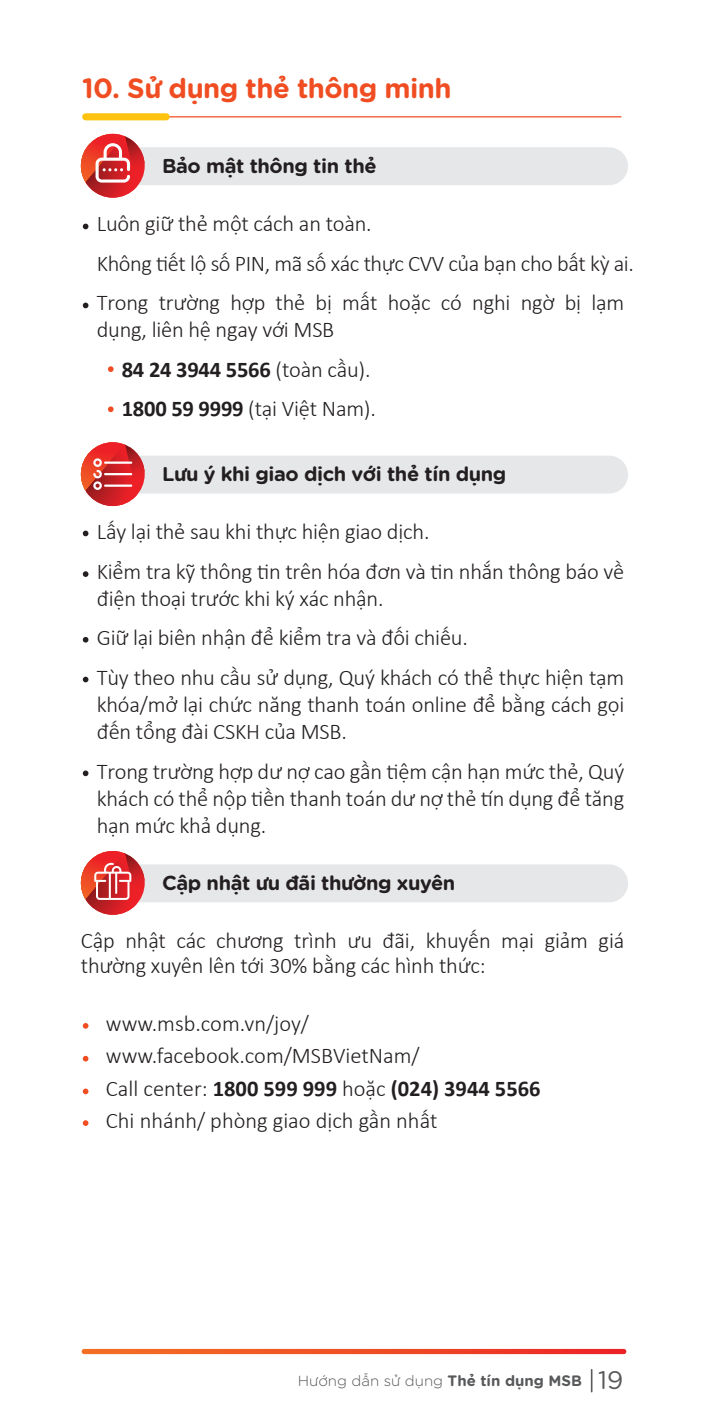
<style>
.page{position:relative;width:709px;height:1418px;background:#fff}
.page>*{position:absolute;margin:0;border:0;box-sizing:border-box;transform-origin:0 0}
.t1{font:700 27.5px "SVN Gotham Rounded";letter-spacing:-.02em;color:#f04d22}
.t2{font:300 22.5px/39.5px "Calibri";letter-spacing:-.01em;color:#231f20}
.t3{font:700 20px "SVN Gotham Rounded";letter-spacing:-.02em;color:#231f20}
.t4{font:300 15px "SVN Gotham Rounded";color:#58595b}
.s1{font-weight:700}
.s2{font-weight:400;font-size:25px}
</style>
<div class="page">
<div style="left:89px;top:147px;width:539px;height:38px;background:#e6e7e9;border-radius:19px"></div>
<svg style="left:83px;top:224px;width:5px;height:5px"></svg>
<svg style="left:83px;top:302px;width:5px;height:6px"></svg>
<svg style="left:108px;top:366px;width:6px;height:6px"></svg>
<svg style="left:108px;top:406px;width:6px;height:6px"></svg>
<div style="left:89px;top:455px;width:539px;height:38px;background:#e6e7e9;border-radius:19px"></div>
<svg style="left:83px;top:530px;width:5px;height:6px"></svg>
<svg style="left:83px;top:637px;width:5px;height:5px"></svg>
<svg style="left:83px;top:571px;width:5px;height:6px"></svg>
<svg style="left:83px;top:676px;width:5px;height:6px"></svg>
<svg style="left:83px;top:770px;width:5px;height:6px"></svg>
<svg style="left:83px;top:1120px;width:5px;height:5px"></svg>
<svg style="left:83px;top:1088px;width:5px;height:6px"></svg>
<svg style="left:83px;top:1055px;width:5px;height:6px"></svg>
<svg style="left:83px;top:1023px;width:5px;height:5px"></svg>
<div style="left:89px;top:864px;width:539px;height:38px;background:#e6e7e9;border-radius:19px"></div>
<svg style="left:591px;top:1369px;width:1px;height:23px"></svg>
<svg style="left:82px;top:1348px;width:544px;height:5px"></svg>
<hr style="left:137px;top:116px;width:484px;height:1px;background:#f04d22">
<div style="left:82px;top:113px;width:88px;height:7px;background:#fec210;border-radius:4px"></div>
<svg style="left:81px;top:134px;width:64px;height:64px"></svg>
<svg style="left:81px;top:442px;width:64px;height:64px"></svg>
<hr style="left:104px;top:484px;width:28px;height:3px;background:#fff">
<svg style="left:81px;top:851px;width:64px;height:63px"></svg>
<p class="t1" style="left:82px;top:66px;width:371px">10. Sử dụng thẻ thông minh</p>
<p class="t3" style="left:162px;top:149px;width:216px">Bảo mật thông tin thẻ</p>
<p class="t2" style="left:97px;top:203px;width:538px">Luôn giữ thẻ một cách an toàn.<br>Không tiết lộ số PIN, mã số xác thực CVV của bạn cho bất kỳ ai.<br>Trong trường hợp thẻ bị mất hoặc có nghi ngờ bị lạm</p>
<p class="t2" style="left:122px;top:309px;width:256px;text-indent:-25px">dụng, liên hệ ngay với MSB<br><span class="s1">84 24 3944 5566</span> (toàn cầu).<br><span class="s1">1800 59 9999</span> (tại Việt Nam).</p>
<p class="t3" style="left:162px;top:458px;width:346px">Lưu ý khi giao dịch với thẻ tín dụng</p>
<p class="t2" style="left:97px;top:512px;width:529px">Lấy lại thẻ sau khi thực hiện giao dịch.<br>Kiểm tra kỹ thông tin trên hóa đơn và tin nhắn thông báo về</p>
<p class="t2" style="left:97px;top:578px;width:529px">điện thoại trước khi ký xác nhận.<br>Giữ lại biên nhận để kiểm tra và đối chiếu.<br>Tùy theo nhu cầu sử dụng, Quý khách có thể thực hiện tạm</p>
<p class="t2" style="left:97px;top:690px;width:529px;line-height:27px">khóa/mở lại chức năng thanh toán online để bằng cách gọi đến tổng đài CSKH của MSB.</p>
<p class="t2" style="left:97px;top:757px;width:529px;line-height:27px;text-align:justify">Trong trường hợp dư nợ cao gần tiệm cận hạn mức thẻ, Quý khách có thể nộp tiền thanh toán dư nợ thẻ tín dụng để tăng hạn mức khả dụng.</p>
<p class="t3" style="left:162px;top:866px;width:295px">Cập nhật ưu đãi thường xuyên</p>
<p class="t2" style="left:81px;top:927px;width:545px;line-height:25px">Cập nhật các chương trình ưu đãi, khuyến mại giảm giá thường xuyên lên tới 30% bằng các hình thức:</p>
<p class="t2" style="left:106px;top:1006px;width:436px;line-height:32.5px">www.msb.com.vn/joy/ www.facebook.com/MSBVietNam/<br>Call center: <span class="s1">1800 599 999</span> hoặc <span class="s1">(024) 3944 5566<br></span>Chi nhánh/ phòng giao dịch gần nhất</p>
<p class="t4" style="left:298px;top:1369px;width:327px">Hướng dẫn sử dụng <span class="s1">Thẻ tín dụng MSB</span> <span class="s2">19</span></p>
</div>
